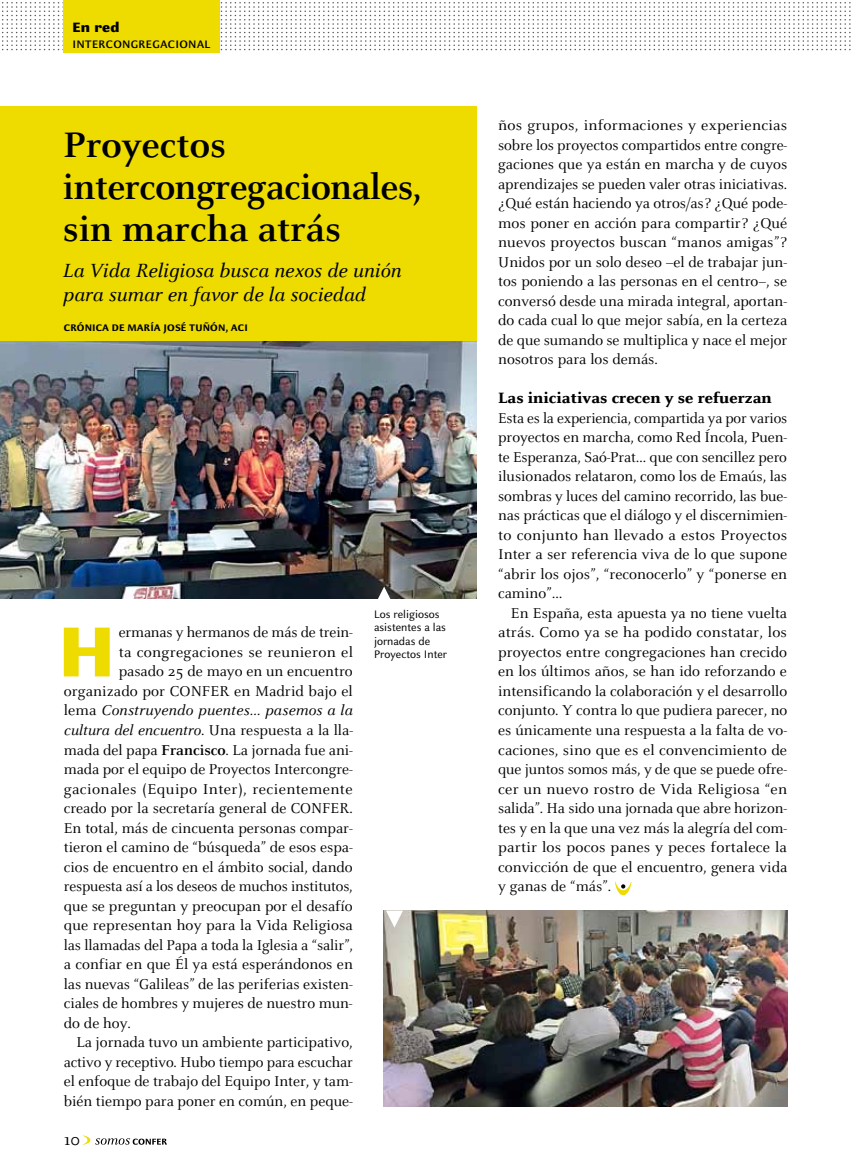
<style>
.page{position:relative;width:851px;height:1170px;background:#fff}
.page>*{position:absolute;margin:0;border:0;box-sizing:border-box;transform-origin:0 0}
.t1{font:900 78.3px "Celeste Sans Pro";color:#eedc00}
.t2{font:700 39px/42px "Celeste Pro";letter-spacing:-.01em;color:#000}
.t3{font:italic 21px/24px "Celeste Pro";color:#000}
.t4{font:18px "Celeste Pro";color:#000}
.t5{font:800 16.5px "Celeste Pro";color:#000}
.t6{font:15.75px/19.5px "Celeste Pro";color:#000;text-align:justify}
.t7{font:15.75px "Celeste Pro";letter-spacing:.025em;color:#000}
.t8{font:italic 15.75px "Celeste Pro";letter-spacing:.01em;color:#000}
.t9{font:15.75px "Celeste Pro";letter-spacing:.02em;color:#000}
.t10{font:900 15px "Celeste Sans Pro";color:#000}
.t11{font:12px/13.5px "Celeste Sans Pro";color:#000}
.t12{font:700 12px "Celeste Sans Pro";color:#000}
.t13{font:800 10.5px "Celeste Sans Pro";letter-spacing:.01em;color:#000}
.s1{font-style:normal}
.s2{font-style:italic}
.s3{font-weight:700}
</style>
<div class="page">
<svg style="left:82px;top:1135px;width:85px;height:9px"></svg>
<img style="left:0;top:340px;width:477px;height:258px">
<img style="left:384px;top:910px;width:403px;height:196px">
<svg style="left:615px;top:881px;width:16px;height:14px"></svg>
<div style="left:0;top:106px;width:477px;height:234px;background:#eedc00"></div>
<svg style="left:2px;top:2px;width:849px;height:48px"></svg>
<svg style="left:386px;top:910px;width:17px;height:17px"></svg>
<div style="left:64px;top:0;width:156px;height:53px;background:#eedc00"></div>
<svg style="left:375px;top:586px;width:17px;height:13px"></svg>
<p class="t10" style="left:72px;top:17px;width:49px">En red</p>
<p class="t12" style="left:72px;top:37px;width:9px">INTERCONGREGACIONAL</p>
<h2 class="t2" style="left:63px;top:122px;width:360px">Proyectos intercongregacionales, sin marcha atrás</h2>
<h3 class="t3" style="left:63px;top:258px;width:340px">La Vida Religiosa busca nexos de unión para sumar en favor de la sociedad</h3>
<p class="t13" style="left:64px;top:320px;width:174px">CRÓN ICA DE MARÍA JOSÉ TUÑÓN, ACI</p>
<h1 class="t1" style="left:59px;top:599px;width:58px">H</h1>
<p class="t6" style="left:119px;top:622px;width:235px">ermanas y hermanos de más de trein-</p>
<p class="t9" style="left:119px;top:642px;width:236px">ta congregaciones se reunieron el</p>
<p class="t6" style="left:119px;top:661px;width:235px">pasado 25 de mayo en un encuentro</p>
<p class="t6" style="left:64px;top:681px;width:290px">organizado por CONFER en Madrid bajo el</p>
<p class="t8" style="left:64px;top:700px;width:290px"><span class="s1">lema</span> Construyendo puentes… pasemos a la</p>
<p class="t6" style="left:64px;top:720px;width:291px"><span class="s2">cultura del encuentro</span>. Una respuesta a la lla-</p>
<p class="t6" style="left:64px;top:739px;width:290px">mada del papa <span class="s3">Francisco</span>. La jornada fue ani-</p>
<p class="t6" style="left:64px;top:759px;width:290px">mada por el equipo de Proyectos Intercongre-</p>
<p class="t7" style="left:64px;top:779px;width:290px">gacionales (Equipo Inter), recientemente</p>
<p class="t6" style="left:64px;top:798px;width:290px">creado por la secretaría general de CONFER.</p>
<p class="t6" style="left:64px;top:817px;width:290px">En total, más de cincuenta personas compar-</p>
<p class="t6" style="left:64px;top:837px;width:290px">tieron el camino de “búsqueda” de esos espa-</p>
<p class="t6" style="left:64px;top:856px;width:290px">cios de encuentro en el ámbito social, dando</p>
<p class="t6" style="left:64px;top:876px;width:290px">respuesta así a los deseos de muchos institutos,</p>
<p class="t6" style="left:64px;top:895px;width:290px">que se preguntan y preocupan por el desafío</p>
<p class="t6" style="left:64px;top:915px;width:290px">que representan hoy para la Vida Religiosa</p>
<p class="t6" style="left:64px;top:934px;width:290px">las llamadas del Papa a toda la Iglesia a “salir”,</p>
<p class="t6" style="left:64px;top:954px;width:290px">a confiar en que Él ya está esperándonos en</p>
<p class="t6" style="left:64px;top:973px;width:290px">las nuevas “Galileas” de las periferias existen-</p>
<p class="t6" style="left:64px;top:993px;width:290px">ciales de hombres y mujeres de nuestro mun-</p>
<p class="t6" style="left:64px;top:1012px;width:69px">do de hoy.</p>
<p class="t6" style="left:77px;top:1032px;width:278px">La jornada tuvo un ambiente participativo,</p>
<p class="t6" style="left:64px;top:1051px;width:290px">activo y receptivo. Hubo tiempo para escuchar</p>
<p class="t6" style="left:64px;top:1071px;width:290px">el enfoque de trabajo del Equipo Inter, y tam-</p>
<p class="t6" style="left:64px;top:1090px;width:290px">bién tiempo para poner en común, en peque-</p>
<p class="t4" style="left:64px;top:1127px;width:17px">10</p>
<p class="t11" style="left:374px;top:607px;width:75px">Los religiosos asistentes a las jornadas de<br>Proyectos Inter</p>
<p class="t6" style="left:498px;top:115px;width:290px">ños grupos, informaciones y experiencias sobre los proyectos compartidos entre congre&shy;gaciones que ya están en marcha y de cuyos aprendizajes se pueden valer otras iniciativas. ¿Qué están haciendo ya otros/as? ¿Qué pode&shy;mos poner en acción para compartir? ¿Qué nuevos proyectos buscan “manos amigas”?<br>Unidos por un solo deseo –el de trabajar jun&shy;tos poniendo a las personas en el centro–, se conversó desde una mirada integral, aportan&shy;do cada cual lo que mejor sabía, en la certeza de que sumando se multiplica y nace el mejor nosotros para los demás.</p>
<p class="t5" style="left:498px;top:387px;width:275px">Las iniciativas crecen y se refuerzan</p>
<p class="t6" style="left:498px;top:408px;width:290px">Esta es la experiencia, compartida ya por varios proyectos en marcha, como Red Íncola, Puen&shy;te Esperanza, Saó-Prat… que con sencillez pero ilusionados relataron, como los de Emaús, las sombras y luces del camino recorrido, las bue&shy;nas prácticas que el diálogo y el discernimien&shy;to conjunto han llevado a estos Proyectos Inter a ser referencia viva de lo que supone “abrir los ojos”, “reconocerlo” y “ponerse en camino”…</p>
<p class="t6" style="left:498px;top:603px;width:290px;text-indent:13px">En España, esta apuesta ya no tiene vuelta atrás. Como ya se ha podido constatar, los proyectos entre congregaciones han crecido en los últimos años, se han ido reforzando e intensificando la colaboración y el desarrollo conjunto. Y contra lo que pudiera parecer, no es únicamente una respuesta a la falta de vo&shy;caciones, sino que es el convencimiento de que juntos somos más, y de que se puede ofre&shy;cer un nuevo rostro de Vida Religiosa “en salida”. Ha sido una jornada que abre horizon&shy;tes y en la que una vez más la alegría del com&shy;partir los pocos panes y peces fortalece la convicción de que el encuentro, genera vida y ganas de “más”.</p>
</div>
